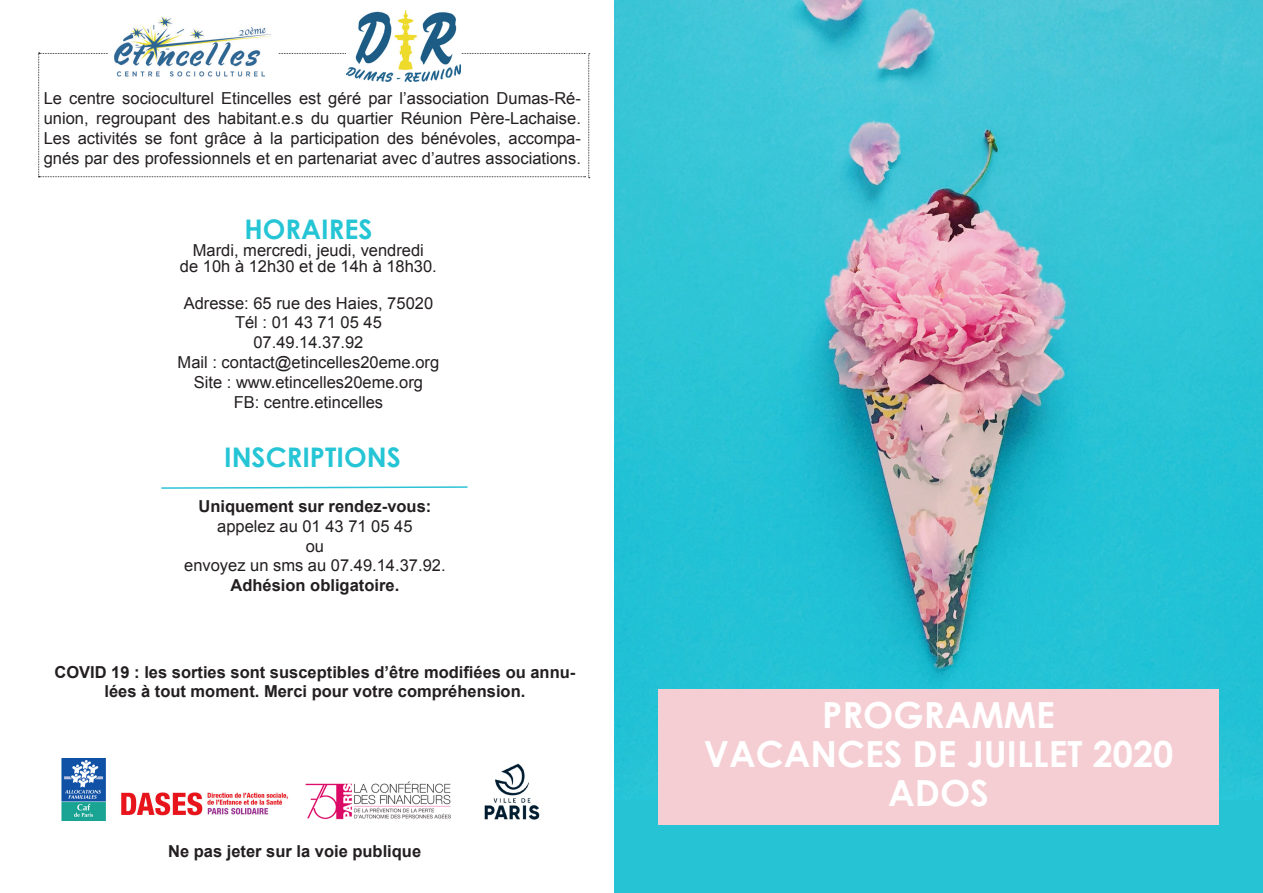
<style>
.page{position:relative;width:1263px;height:893px;background:#fff}
.page>*{position:absolute;margin:0;border:0;box-sizing:border-box;transform-origin:0 0}
.t1{font:700 36px "Century Gothic";color:#fff}
.t2{font:700 27px "Century Gothic";color:#25c5d5}
.t3{font:16.5px/19.8px "Arial";color:#231f20;text-align:justify}
.t4{font:700 16.5px/19.8px "Arial";color:#231f20;text-align:center}
</style>
<div class="page">
<div style="left:614px;top:781px;width:649px;height:112px;background:#26c3d4"></div>
<img style="left:614px;top:0;width:649px;height:799px">
<div style="left:658px;top:689px;width:560px;height:136px;background:#f5ced3"></div>
<svg style="left:38px;top:53px;width:552px;height:125px"></svg>
<img style="left:108px;top:16px;width:170px;height:67px">
<img style="left:346px;top:11px;width:114px;height:71px">
<svg style="left:161px;top:486px;width:307px;height:3px"></svg>
<img style="left:121px;top:792px;width:167px;height:24px">
<img style="left:62px;top:758px;width:44px;height:63px">
<img style="left:305px;top:781px;width:146px;height:39px">
<img style="left:484px;top:763px;width:56px;height:57px">
<p class="t3" style="left:44px;top:89px;width:539px">Le centre socioculturel Etincelles est géré par l’association Dumas-Ré&shy;union, regroupant des habitant.e.s du quartier Réunion Père-Lachaise.<br>Les activités se font grâce à la participation des bénévoles, accompa&shy;gnés par des professionnels et en partenariat avec d’autres associations.</p>
<p class="t2" style="left:244px;top:212px;width:129px">HORAIRES</p>
<p class="t3" style="left:193px;top:240px;width:233px">Mardi, mercredi, jeudi, vendredi</p>
<p class="t3" style="left:180px;top:257px;width:258px">de 10h à 12h30 et de 14h à 18h30.</p>
<p class="t3" style="left:184px;top:293px;width:251px">Adresse: 65 rue des Haies, 75020</p>
<p class="t3" style="left:235px;top:313px;width:148px">Tél : 01 43 71 05 45</p>
<p class="t3" style="left:253px;top:333px;width:112px">07.49.14.37.92</p>
<p class="t3" style="left:178px;top:352px;width:263px">Mail : contact@etincelles20eme.org</p>
<p class="t3" style="left:194px;top:372px;width:231px">Site : www.etincelles20eme.org</p>
<p class="t3" style="left:234px;top:392px;width:151px">FB: centre.etincelles</p>
<p class="t2" style="left:224px;top:440px;width:178px">INSCRIPTIONS</p>
<p class="t4" style="left:198px;top:497px;width:234px">Uniquement sur rendez-vous:</p>
<p class="t3" style="left:217px;top:516px;width:197px">appelez au 01 43 71 05 45</p>
<p class="t3" style="left:306px;top:536px;width:20px">ou</p>
<p class="t3" style="left:184px;top:556px;width:263px">envoyez un sms au 07.49.14.37.92.</p>
<p class="t4" style="left:231px;top:576px;width:170px">Adhésion obligatoire.</p>
<p class="t4" style="left:54px;top:662px;width:522px">COVID 19 : les sorties sont susceptibles d’être modifiées ou annu&shy;lées à tout moment. Merci pour votre compréhension.</p>
<p class="t4" style="left:168px;top:841px;width:255px">Ne pas jeter sur la voie publique</p>
<p class="t1" style="left:822px;top:692px;width:234px">PROGRAMME</p>
<p class="t1" style="left:704px;top:731px;width:471px">VACANCES DE JUILLET 2020</p>
<p class="t1" style="left:888px;top:770px;width:102px">ADOS</p>
</div>
